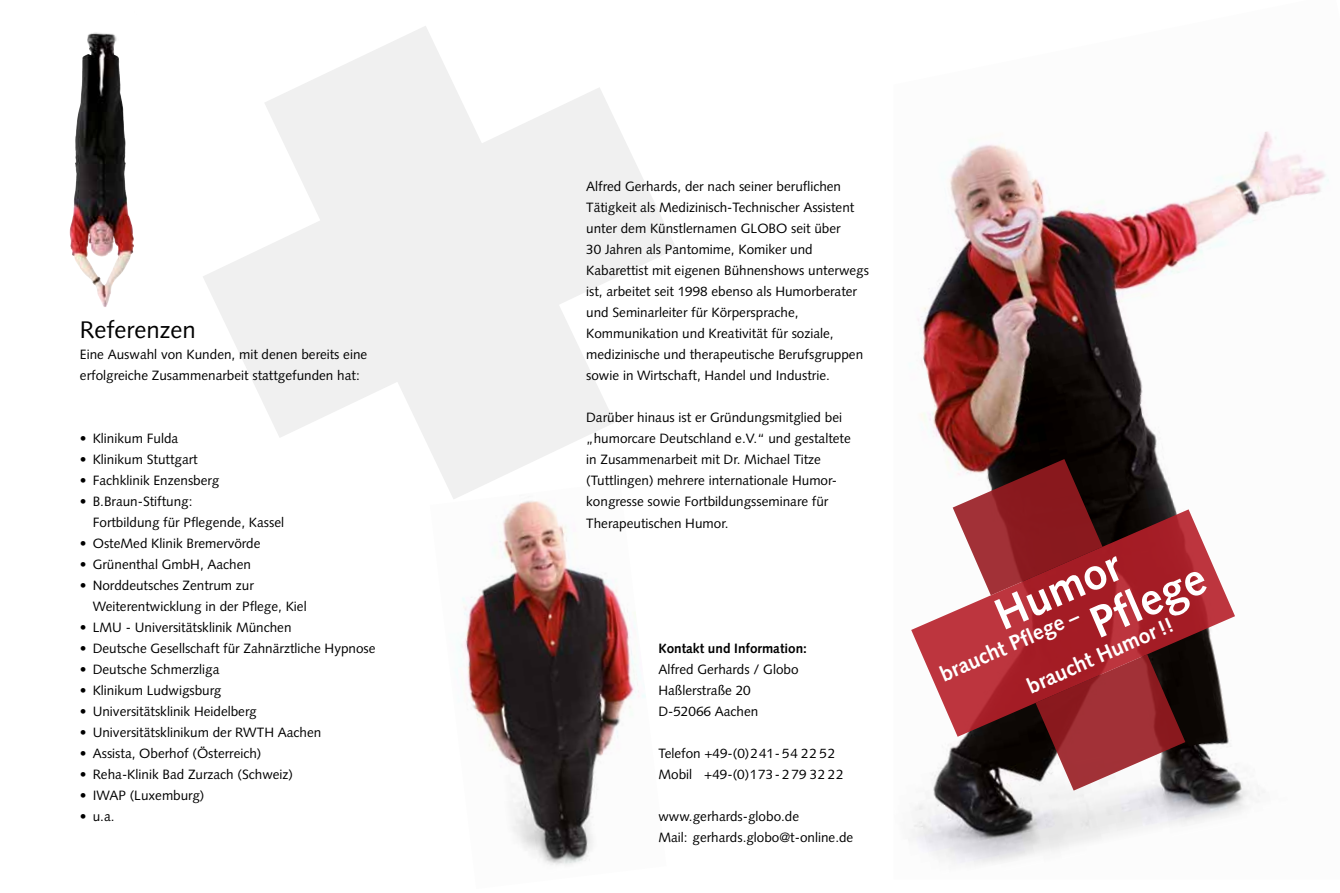
<style>
.page{position:relative;width:1340px;height:893px;background:#fff}
.page>*{position:absolute;margin:0;border:0;box-sizing:border-box;transform-origin:0 0}
.t1{font:700 44.7px "Syntax LT";color:#fff}
.t2{font:700 44.25px "Syntax LT";color:#fff}
.t3{font:24px "Syntax LT";color:#000}
.t4{font:700 21.3px/46.2px "Syntax LT";color:#fff}
.t5{font:13.5px/21px "Syntax LT";color:#000}
.t6{font:700 13.5px "Syntax LT";color:#000}
</style>
<div class="page">
<img style="left:457px;top:501px;width:189px;height:364px">
<svg style="left:298px;top:26px;width:283px;height:473px"></svg>
<svg style="left:203px;top:87px;width:473px;height:351px;fill:#f0f0f0"></svg>
<img style="left:911px;top:131px;width:418px;height:734px">
<img style="left:87px;top:32px;width:30px;height:19px">
<svg style="left:952px;top:459px;width:150px;height:50px"></svg>
<svg style="left:1035px;top:737px;width:150px;height:54px"></svg>
<svg style="left:911px;top:509px;width:323px;height:228px"></svg>
<h3 class="t3" style="left:80px;top:316px;width:117px">Referenzen</h3>
<p class="t5" style="left:80px;top:344px;width:289px">Eine Auswahl von Kunden, mit denen bereits eine erfolgreiche Zusammenarbeit stattgefunden hat:</p>
<p class="t5" style="left:80px;top:428px;width:100px">• Klinikum Fulda</p>
<p class="t5" style="left:80px;top:449px;width:119px">• Klinikum Stuttgart</p>
<p class="t5" style="left:80px;top:470px;width:141px">• Fachklinik Enzensberg</p>
<p class="t5" style="left:93px;top:491px;width:193px;text-indent:-13px">• B.Braun-Stiftung:<br>Fortbildung für Pflegende, Kassel</p>
<p class="t5" style="left:80px;top:533px;width:182px">• OsteMed Klinik Bremervörde</p>
<p class="t5" style="left:80px;top:554px;width:173px">• Grünenthal GmbH, Aachen</p>
<p class="t5" style="left:93px;top:575px;width:215px;text-indent:-13px">• Norddeutsches Zentrum zur<br>Weiterentwicklung in der Pflege, Kiel</p>
<p class="t5" style="left:80px;top:617px;width:213px">• LMU - Universitätsklinik München</p>
<p class="t5" style="left:80px;top:638px;width:297px">• Deutsche Gesellschaft für Zahnärztliche Hypnose</p>
<p class="t5" style="left:80px;top:659px;width:141px">• Deutsche Schmerzliga</p>
<p class="t5" style="left:80px;top:680px;width:143px">• Klinikum Ludwigsburg</p>
<p class="t5" style="left:80px;top:701px;width:178px">• Universitätsklinik Heidelberg</p>
<p class="t5" style="left:80px;top:722px;width:243px">• Universitätsklinikum der RWTH Aachen</p>
<p class="t5" style="left:80px;top:743px;width:183px">• Assista, Oberhof (Österreich)</p>
<p class="t5" style="left:80px;top:764px;width:215px">• Reha-Klinik Bad Zurzach (Schweiz)</p>
<p class="t5" style="left:80px;top:785px;width:126px">• IWAP (Luxemburg)</p>
<p class="t5" style="left:80px;top:806px;width:36px">• u.a.</p>
<p class="t5" style="left:586px;top:176px;width:284px">Alfred Gerhards, der nach seiner beruflichen Tätigkeit als Medizinisch-Technischer Assistent unter dem Künstlernamen GLOBO seit über<br>30 Jahren als Pantomime, Komiker und Kabarettist mit eigenen Bühnenshows unterwegs ist, arbeitet seit 1998 ebenso als Humorberater und Seminarleiter für Körpersprache, Kommunikation und Kreativität für soziale, medizinische und therapeutische Berufsgruppen sowie in Wirtschaft, Handel und Industrie.</p>
<p class="t5" style="left:586px;top:407px;width:266px">Darüber hinaus ist er Gründungsmitglied bei „humorcare Deutschland e.V.“ und gestaltete in Zusammenarbeit mit Dr. Michael Titze (Tuttlingen) mehrere internationale Humor&shy;kongresse sowie Fortbildungsseminare für Therapeutischen Humor.</p>
<p class="t6" style="left:658px;top:641px;width:150px">Kontakt und Information:</p>
<p class="t5" style="left:658px;top:659px;width:141px">Alfred Gerhards / Globo<br>Haßlerstraße 20<br>D-52066 Aachen</p>
<p class="t5" style="left:658px;top:743px;width:186px">Telefon +49-(0) 241- 54 22 52<br>Mobil +49-(0) 173- 2 79 32 22</p>
<p class="t5" style="left:658px;top:806px;width:196px">www.gerhards-globo.de<br>Mail: gerhards.globo@t-online.de</p>
<h2 class="t2" style="left:986px;top:594px;width:134px;rotate:-24deg">Humor</h2>
<h1 class="t1" style="left:1081px;top:601px;width:123px;rotate:-24deg">Pfl ege</h1>
<h3 class="t4" style="left:1000px;top:624px;width:159px;text-indent:-75px;rotate:-24deg">braucht Pfl ege –<br>braucht Humor !!</h3>
</div>
